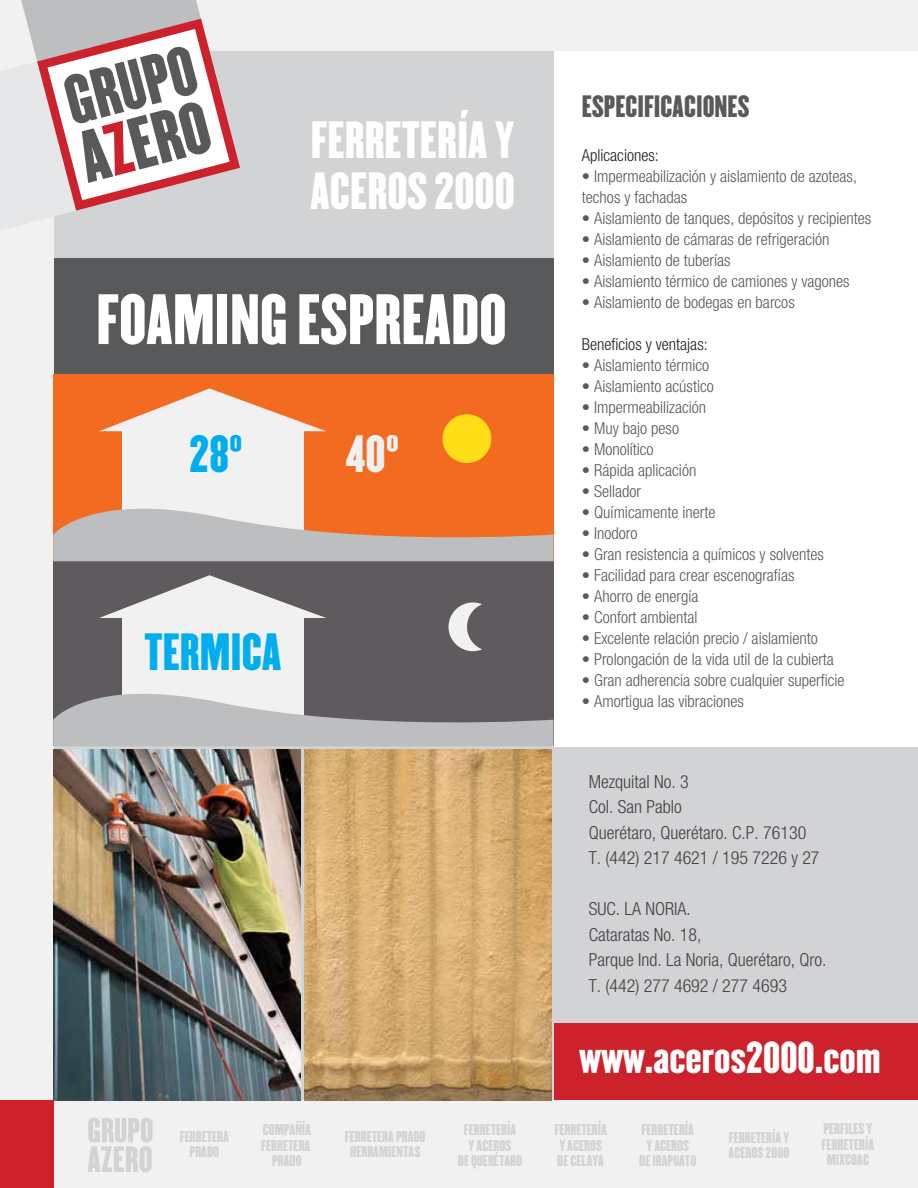
<style>
.page{position:relative;width:918px;height:1188px;background:#fff}
.page>*{position:absolute;margin:0;border:0;box-sizing:border-box;transform-origin:0 0}
.t1{font:62.25px "Champion HTF Lightweight";color:#fff}
.t2{font:45.75px/51.6px "Champion HTF Lightweight";color:#fff}
.t3{font:45.75px "Champion HTF Lightweight";color:#00aeef}
.t4{font:45.75px "Champion HTF Lightweight";color:#f1f1f2}
.t5{font:39.15px "Champion HTF Lightweight";color:#fff}
.t6{font:27px "Champion HTF Lightweight";color:#58595b}
.t7{font:300 condensed 18px/25.5px "Helvetica Neue";color:#414042}
.t8{font:300 condensed 16.5px/21px "Helvetica Neue";color:#58595b}
.t9{font:300 condensed 16.5px "Helvetica Neue";color:#231f20}
.t10{font:13.65px/15.3px "Champion HTF Lightweight";color:#d1d3d4;text-align:center}
</style>
<div class="page">
<div style="left:506px;top:1018px;width:412px;height:94px;background:#cd222b"></div>
<div style="left:506px;top:747px;width:412px;height:276px;background:#d1d3d4"></div>
<div style="left:51px;top:14px;width:503px;height:1116px;background:#d1d3d4"></div>
<div style="left:51px;top:258px;width:503px;height:164px;background:#58595b"></div>
<div style="left:53px;top:0;width:865px;height:50px;background:#f1f1f2"></div>
<div style="left:0;top:50px;width:53px;height:1050px;background:#f1f1f2"></div>
<div style="left:53px;top:1100px;width:865px;height:88px;background:#f1f1f2"></div>
<div style="left:0;top:1100px;width:53px;height:88px;background:#cd222b"></div>
<svg style="left:88px;top:1118px;width:64px;height:54px"></svg>
<svg style="left:8px;top:0;width:193px;height:19px;background:#c0c2c4"></svg>
<svg style="left:0;top:19px;width:240px;height:221px"></svg>
<img style="left:53px;top:749px;width:248px;height:351px">
<img style="left:305px;top:749px;width:247px;height:351px">
<div style="left:53px;top:374px;width:500px;height:372px;background:#5e5a5d"></div>
<div style="left:53px;top:374px;width:500px;height:187px;background:#f36b21"></div>
<div style="left:122px;top:427px;width:181px;height:108px;background:#f1f1f2"></div>
<div style="left:122px;top:610px;width:181px;height:109px;background:#f1f1f2"></div>
<svg style="left:53px;top:491px;width:500px;height:70px"></svg>
<svg style="left:53px;top:676px;width:500px;height:70px"></svg>
<div style="left:443px;top:414px;width:48px;height:49px;background:#ffde17;border-radius:50%"></div>
<svg style="left:449px;top:602px;width:33px;height:49px"></svg>
<svg style="left:100px;top:388px;width:226px;height:43px"></svg>
<svg style="left:99px;top:575px;width:227px;height:43px"></svg>
<h2 class="t2" style="left:310px;top:115px;width:206px">FERRETERÍA Y<br>ACEROS 2000</h2>
<h1 class="t1" style="left:96px;top:277px;width:412px">FOAMING ESPREADO</h1>
<h2 class="t3" style="left:190px;top:423px;width:54px">28º</h2>
<h2 class="t4" style="left:345px;top:423px;width:55px">40º</h2>
<h2 class="t3" style="left:144px;top:621px;width:139px">TERMICA</h2>
<h3 class="t6" style="left:582px;top:88px;width:169px">ESPECIFICACIONES</h3>
<p class="t9" style="left:582px;top:146px;width:78px">Aplicaciones:</p>
<p class="t8" style="left:582px;top:165px;width:277px">• Impermeabilización y aislamiento de azoteas, techos y fachadas</p>
<p class="t8" style="left:582px;top:207px;width:291px">• Aislamiento de tanques, depósitos y recipientes</p>
<p class="t8" style="left:582px;top:228px;width:249px">• Aislamiento de cámaras de refrigeración</p>
<p class="t8" style="left:582px;top:249px;width:150px">• Aislamiento de tuberías</p>
<p class="t8" style="left:582px;top:270px;width:269px">• Aislamiento térmico de camiones y vagones</p>
<p class="t8" style="left:582px;top:291px;width:214px">• Aislamiento de bodegas en barcos</p>
<p class="t9" style="left:582px;top:335px;width:127px">Beneficios y ventajas:</p>
<p class="t8" style="left:582px;top:354px;width:129px">• Aislamiento térmico</p>
<p class="t8" style="left:582px;top:375px;width:133px">• Aislamiento acústico</p>
<p class="t8" style="left:582px;top:396px;width:126px">• Impermeabilización</p>
<p class="t8" style="left:582px;top:417px;width:99px">• Muy bajo peso</p>
<p class="t8" style="left:582px;top:438px;width:73px">• Monolítico</p>
<p class="t8" style="left:582px;top:459px;width:116px">• Rápida aplicación</p>
<p class="t8" style="left:582px;top:480px;width:61px">• Sellador</p>
<p class="t8" style="left:582px;top:501px;width:135px">• Químicamente inerte</p>
<p class="t8" style="left:582px;top:522px;width:57px">• Inodoro</p>
<p class="t8" style="left:582px;top:543px;width:244px">• Gran resistencia a químicos y solventes</p>
<p class="t8" style="left:582px;top:564px;width:214px">• Facilidad para crear escenografías</p>
<p class="t8" style="left:582px;top:585px;width:118px">• Ahorro de energía</p>
<p class="t8" style="left:582px;top:606px;width:117px">• Confort ambiental</p>
<p class="t8" style="left:582px;top:627px;width:237px">• Excelente relación precio / aislamiento</p>
<p class="t8" style="left:582px;top:648px;width:254px">• Prolongación de la vida util de la cubierta</p>
<p class="t8" style="left:582px;top:669px;width:264px">• Gran adherencia sobre cualquier superficie</p>
<p class="t8" style="left:582px;top:690px;width:164px">• Amortigua las vibraciones</p>
<p class="t7" style="left:589px;top:768px;width:232px">Mezquital No. 3<br>Col. San Pablo<br>Querétaro, Querétaro. C.P. 76130<br>T. (442) 217 4621 / 195 7226 y 27</p>
<p class="t7" style="left:589px;top:896px;width:239px">SUC. LA NORIA.<br>Cataratas No. 18,<br>Parque Ind. La Noria, Querétaro, Qro.<br>T. (442) 277 4692 / 277 4693</p>
<h3 class="t5" style="left:579px;top:1031px;width:303px">www.aceros2000.com</h3>
<p class="t10" style="left:180px;top:1129px;width:51px">FERRETERA<br>PRADO</p>
<p class="t10" style="left:261px;top:1123px;width:51px">COMPAÑÍA<br>FERRETERA<br>PRADO</p>
<p class="t10" style="left:345px;top:1129px;width:82px">FERRETERA PRADO<br>HERRAMIENTAS</p>
<p class="t10" style="left:458px;top:1123px;width:66px">FERRETERÍA<br>Y ACEROS<br>DE QUERÉTARO</p>
<p class="t10" style="left:554px;top:1123px;width:54px;text-align:left">FERRETERÍA<br>Y ACEROS<br>DE CELAYA</p>
<p class="t10" style="left:639px;top:1123px;width:59px">FERRETERÍA<br>Y ACEROS<br>DE IRAPUATO</p>
<p class="t10" style="left:729px;top:1130px;width:62px;text-align:left">FERRETERÍA Y<br>ACEROS 2000</p>
<p class="t10" style="left:822px;top:1122px;width:54px">PERFILES Y<br>FERRETERÍA<br>MIXCOAC</p>
</div>
